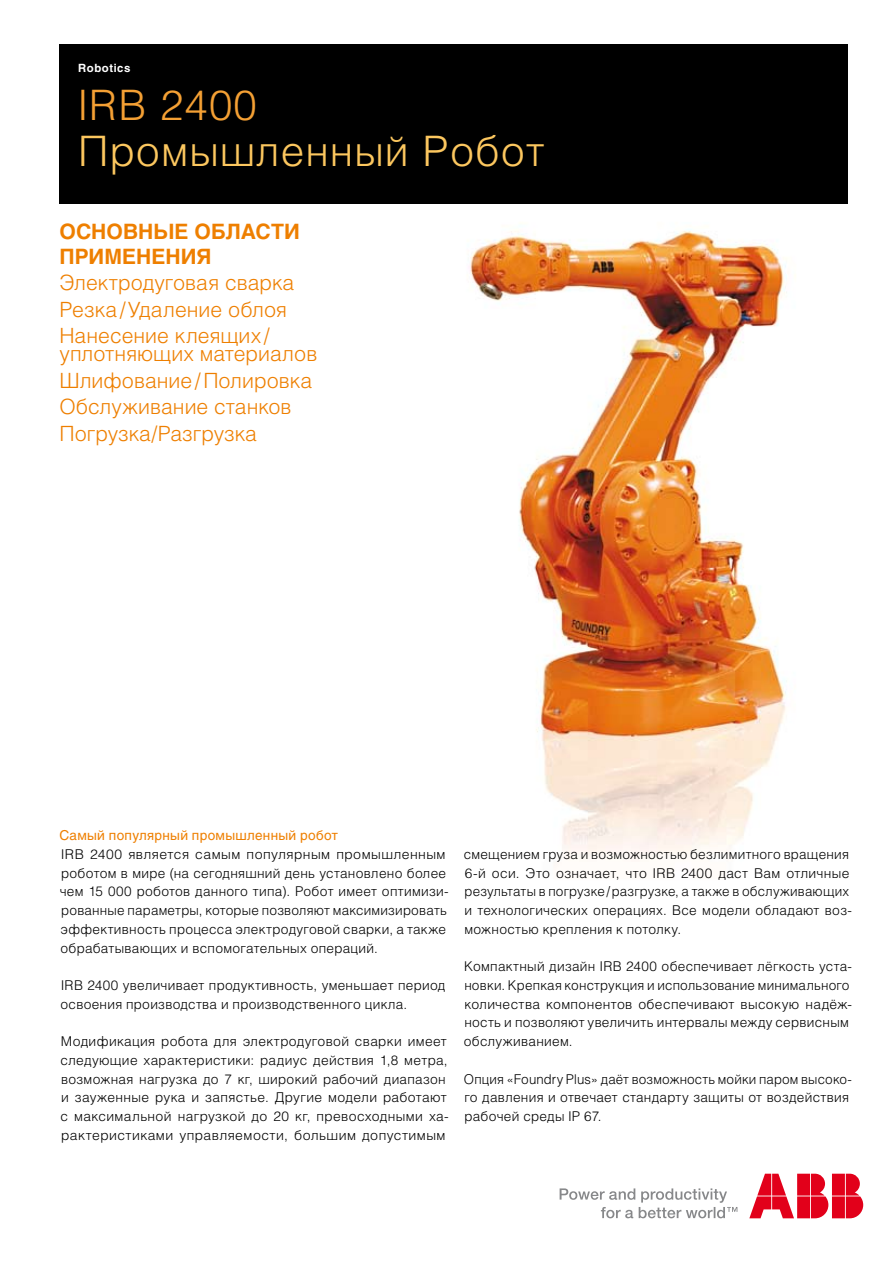
<style>
.page{position:relative;width:893px;height:1263px;background:#fff}
.page>*{position:absolute;margin:0;border:0;box-sizing:border-box;transform-origin:0 0}
.t1{font:42px "Helios Light C";letter-spacing:.025em;color:#fcc75f}
.t2{font:42px "Helios Light C";letter-spacing:.025em;color:#f4a034}
.t3{font:21px/26.5px "Helios Light C";color:#ee7f00}
.t4{font:700 21px/24.8px "Helios C";color:#ee7f00}
.t5{font:13.5px/18.8px "Helios Light C";letter-spacing:.02em;color:#000}
.t6{font:13.5px "Helios C";letter-spacing:.02em;color:#ee7f00}
.t7{font:700 11.25px "Helios C";letter-spacing:.05em;color:#fff}
</style>
<div class="page">
<svg style="left:560px;top:1188px;width:177px;height:30px"></svg>
<svg style="left:749px;top:1174px;width:114px;height:44px"></svg>
<img style="left:469px;top:229px;width:318px;height:629px">
<div style="left:60px;top:45px;width:788px;height:159px;background:#000"></div>
<p class="t7" style="left:78px;top:61px;width:54px">Robotics</p>
<h1 class="t2" style="left:78px;top:80px;width:180px">IRB 2400</h1>
<h1 class="t1" style="left:78px;top:126px;width:468px">Промышленный Робот</h1>
<h2 class="t4" style="left:60px;top:219px;width:242px">ОСНОВНЫЕ ОБЛАСТИ<br>ПРИМЕНЕНИЯ</h2>
<h2 class="t3" style="left:60px;top:269px;width:236px">Электродуговая сварка<br>Резка/Удаление облоя<br>Нанесение клеящих /</h2>
<h2 class="t3" style="left:60px;top:340px;width:259px">уплотняющих материалов<br>Шлифование/Полировка<br>Обслуживание станков<br>Погрузка/Разгрузка</h2>
<p class="t6" style="left:60px;top:827px;width:280px">Самый популярный промышленный робот</p>
<p class="t5" style="left:60px;top:845px;width:390px">IRB 2400 является самым популярным промышленным роботом в мире (на сегодняшний день установлено более чем 15 000 роботов данного типа). Робот имеет оптимизи&shy;рованные параметры, которые позволяют максимизировать эффективность процесса электродуговой сварки, а также обрабатывающих и вспомогательных операций.</p>
<p class="t5" style="left:61px;top:975px;width:386px">IRB 2400 увеличивает продуктивность, уменьшает период освоения производства и производственного цикла.</p>
<p class="t5" style="left:61px;top:1032px;width:390px">Модификация робота для электродуговой сварки имеет следующие характеристики: радиус действия 1,8 метра, возможная нагрузка до 7 кг, широкий рабочий диапазон и зауженные рука и запястье. Другие модели работают с максимальной нагрузкой до 20 кг, превосходными ха&shy;рактеристиками управляемости, большим допустимым</p>
<p class="t5" style="left:464px;top:845px;width:390px">смещением груза и возможностью безлимитного вращения 6-й оси. Это означает, что IRB 2400 даст Вам отличные результаты в погрузке/разгрузке, а также в обслуживающих и технологических операциях. Все модели обладают воз&shy;можностью крепления к потолку.</p>
<p class="t5" style="left:464px;top:957px;width:390px">Компактный дизайн IRB 2400 обеспечивает лёгкость уста&shy;новки. Крепкая конструкция и использование минимального количества компонентов обеспечивают высокую надёж&shy;ность и позволяют увеличить интервалы между сервисным обслуживанием.</p>
<p class="t5" style="left:464px;top:1069px;width:390px">Опция «Foundry Plus» даёт возможность мойки паром высоко&shy;го давления и отвечает стандарту защиты от воздействия рабочей среды IP 67.</p>
</div>
